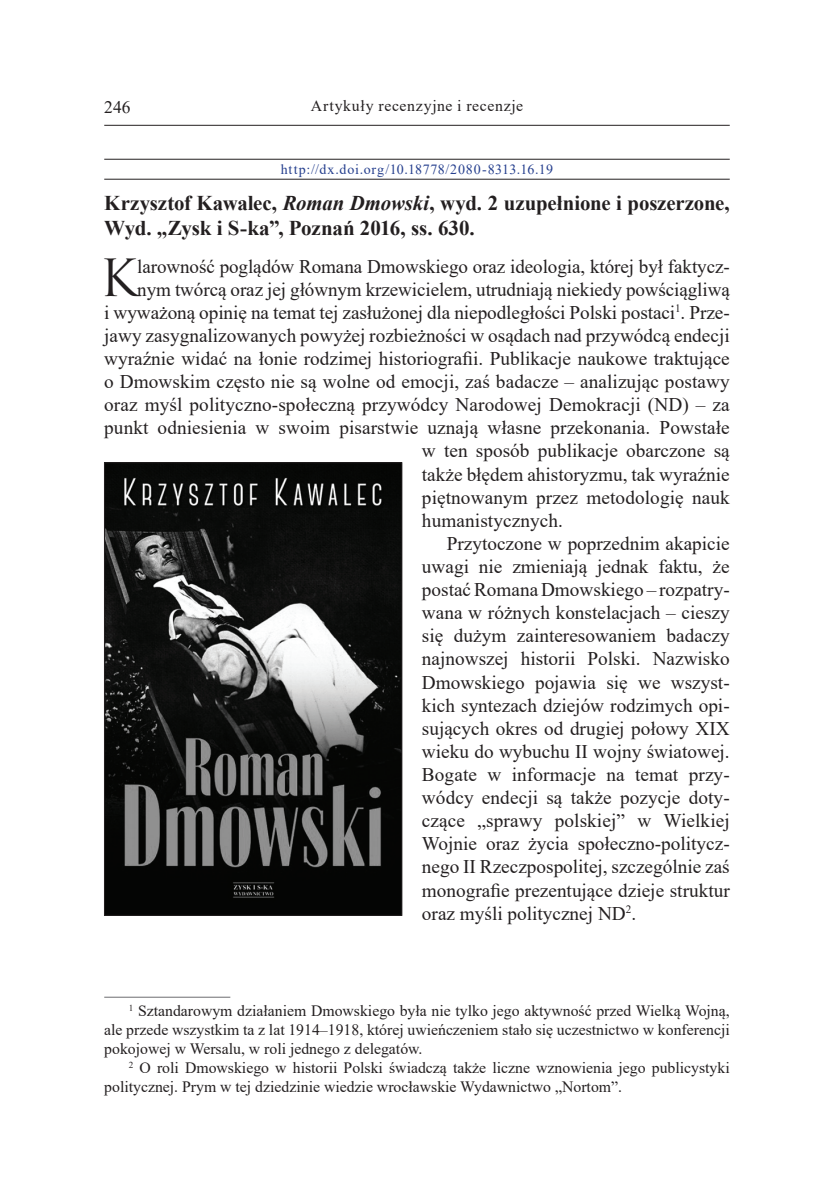
<style>
.page{position:relative;width:834px;height:1191px;background:#fff}
.page>*{position:absolute;margin:0;border:0;box-sizing:border-box;transform-origin:0 0}
.Tekst_1_akapit{font:49.88px "Trajan Pro";color:#231f20}
.Nagłówek_recenzji{font:700 21px/24.5px "Times New Roman";letter-spacing:-.005em;color:#231f20}
.Tekst_1_akapit-2{font:19.25px "Times New Roman";color:#231f20}
.Tekst_Podstawowy{font:19.25px/23.1px "Times New Roman";color:#231f20;text-align:justify}
.t1{font:17.5px "Times New Roman";color:#231f20}
.Przypis_Dolny{font:15.75px/18.9px "Times New Roman";color:#231f20;text-align:justify}
.Przypis_Dolny-2{font:15.75px "Times New Roman";letter-spacing:.04em;color:#231f20}
.Nagłówek_artykułu{font:14px "Times New Roman";letter-spacing:.05em;color:#253f8e}
.s1{font-style:italic}
</style>
<div class="page">
<hr style="left:104px;top:125px;width:625px;height:1px;background:#231f20">
<hr style="left:104px;top:996px;width:126px;height:1px;background:#6c6d70">
<img style="left:106px;top:464px;width:294px;height:449px">
<div style="left:104px;top:462px;width:298px;height:453px;border:1px solid #231f20"></div>
<hr style="left:104px;top:159px;width:625px;height:1px;background:#231f20">
<hr style="left:104px;top:179px;width:625px;height:1px;background:#231f20">
<p class="t1" style="left:104px;top:94px;width:28px">246</p>
<p class="Przypis_Dolny-2" style="left:311px;top:95px;width:214px">Artykuły recenzyjne i recenzje</p>
<p class="Nagłówek_artykułu" style="left:281px;top:159px;width:273px">http://dx.doi.org/10.18778/2080-8313.16.19</p>
<p class="Nagłówek_recenzji" style="left:104px;top:190px;width:627px">Krzysztof Kawalec, <span class="s1">Roman Dmowski</span>, wyd. 2 uzupełnione i poszerzone,<br>Wyd. „Zysk i S-ka”, Poznań 2016, ss. 630.</p>
<p class="Tekst_1_akapit" style="left:100px;top:246px;width:39px">K</p>
<p class="Tekst_1_akapit-2" style="left:137px;top:252px;width:594px">larowność poglądów Romana Dmowskiego oraz ideologia, której był faktycz-</p>
<p class="Tekst_1_akapit-2" style="left:137px;top:276px;width:594px">nym twórcą oraz jej głównym krzewicielem, utrudniają niekiedy powściągliwą</p>
<p class="Tekst_1_akapit-2" style="left:104px;top:299px;width:627px">i wyważoną opinię na temat tej zasłużonej dla niepodległości Polski postaci<sup>1</sup>. Prze-</p>
<p class="Tekst_1_akapit-2" style="left:104px;top:322px;width:627px">jawy zasygnalizowanych powyżej rozbieżności w osądach nad przywódcą endecji</p>
<p class="Tekst_1_akapit-2" style="left:104px;top:345px;width:627px">wyraźnie widać na łonie rodzimej historiografii. Publikacje naukowe traktujące</p>
<p class="Tekst_1_akapit-2" style="left:104px;top:368px;width:627px">o Dmowskim często nie są wolne od emocji, zaś badacze – analizując postawy</p>
<p class="Tekst_1_akapit-2" style="left:104px;top:391px;width:627px">oraz myśl polityczno-społeczną przywódcy Narodowej Demokracji (ND) – za</p>
<p class="Tekst_1_akapit-2" style="left:104px;top:414px;width:627px">punkt odniesienia w swoim pisarstwie uznają własne przekonania. Powstałe</p>
<p class="Tekst_1_akapit-2" style="left:422px;top:437px;width:309px">w ten sposób publikacje obarczone są</p>
<p class="Tekst_1_akapit-2" style="left:422px;top:460px;width:309px">także błędem ahistoryzmu, tak wyraźnie</p>
<p class="Tekst_1_akapit-2" style="left:422px;top:483px;width:309px">piętnowanym przez metodologię nauk</p>
<p class="Tekst_1_akapit-2" style="left:422px;top:507px;width:142px">humanistycznych.</p>
<p class="Tekst_Podstawowy" style="left:422px;top:531px;width:309px;text-indent:25px">Przytoczone w poprzednim akapicie uwagi nie zmieniają jednak faktu, że postać Romana Dmowskiego – rozpatry&shy;wana w różnych konstelacjach – cieszy się dużym zainteresowaniem badaczy najnowszej historii Polski. Nazwisko Dmowskiego pojawia się we wszyst&shy;kich syntezach dziejów rodzimych opi&shy;sujących okres od drugiej połowy XIX wieku do wybuchu II wojny światowej.<br>Bogate w informacje na temat przy&shy;wódcy endecji są także pozycje doty&shy;czące „sprawy polskiej” w Wielkiej Wojnie oraz życia społeczno-politycz&shy;nego II Rzeczpospolitej, szczególnie zaś monografie prezentujące dzieje struktur oraz myśli politycznej ND<sup>2</sup>.</p>
<p class="Przypis_Dolny" style="left:104px;top:1001px;width:627px;text-indent:24px"><sup>1</sup> Sztandarowym działaniem Dmowskiego była nie tylko jego aktywność przed Wielką Wojną, ale przede wszystkim ta z lat 1914–1918, której uwieńczeniem stało się uczestnictwo w konferencji pokojowej w Wersalu, w roli jednego z delegatów.</p>
<p class="Przypis_Dolny" style="left:104px;top:1057px;width:627px;text-indent:24px"><sup>2</sup> O roli Dmowskiego w historii Polski świadczą także liczne wznowienia jego publicystyki politycznej. Prym w tej dziedzinie wiedzie wrocławskie Wydawnictwo „Nortom”.</p>
</div>
